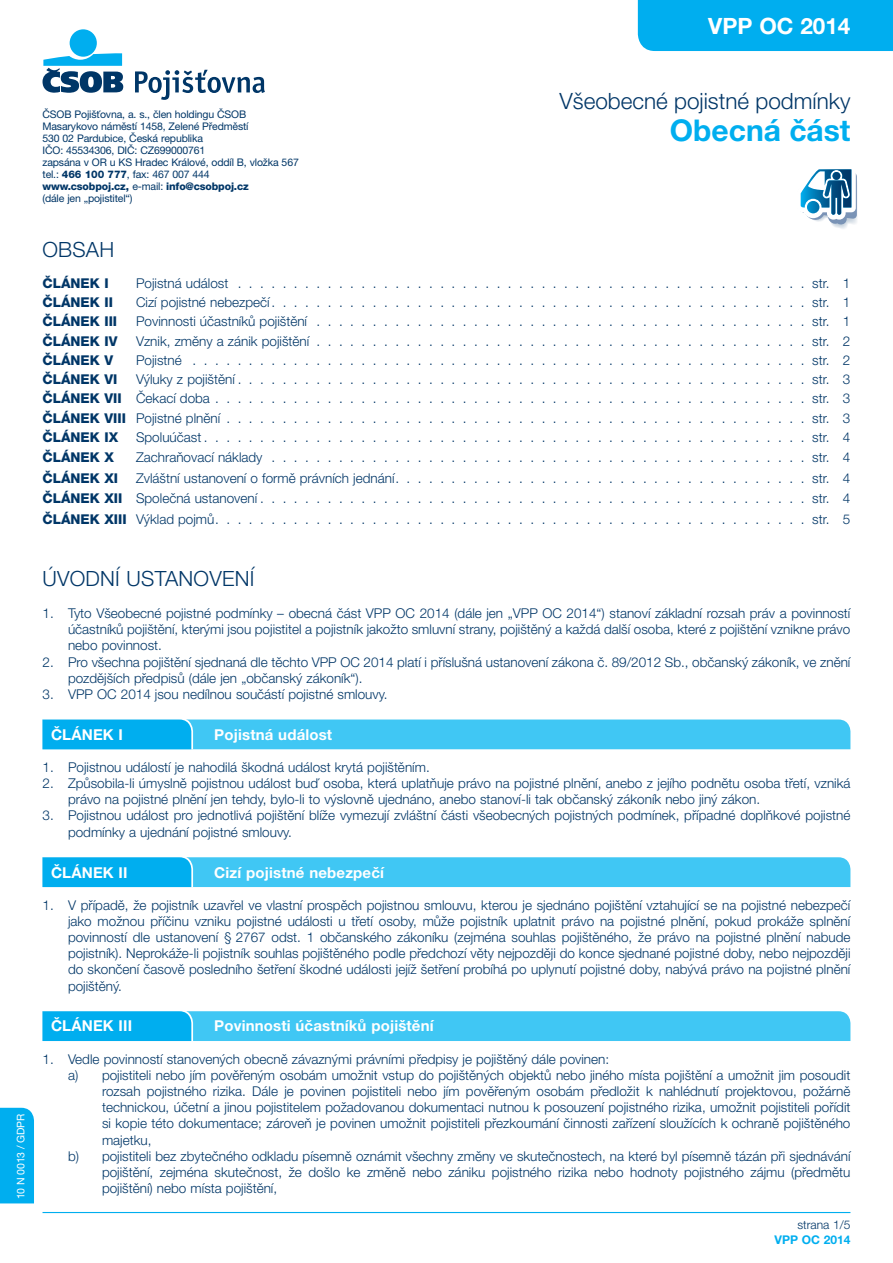
<style>
.page{position:relative;width:893px;height:1263px;background:#fff}
.page>*{position:absolute;margin:0;border:0;box-sizing:border-box;transform-origin:0 0}
.t1{font:700 30px "Helvetica Neue LT Pro";color:#00aeef}
.t2{font:300 22.5px "Helvetica Neue LT Pro";color:#003667}
.t3{font:700 22.5px "Helvetica Neue LT Pro";color:#fff}
.t4{font:300 21px "Helvetica Neue LT Pro";letter-spacing:.01em;color:#003667}
.t5{font:700 15px "Helvetica Neue LT Pro";letter-spacing:.01em;color:#fff}
.t6{font:300 13.5px/16.2px "Helvetica Neue LT Pro";color:#003667}
.t7{font:800 13.5px "Helvetica Neue LT Pro";color:#003667}
.t8{font:300 12px "Helvetica Neue LT Pro";color:#003667}
.t9{font:700 12px "Helvetica Neue LT Pro";color:#00aeef}
.t10{font:10.5px/12px "Helvetica Neue LT Pro";letter-spacing:-.015em;color:#003667}
.t11{font:10.5px "Helvetica Neue LT Pro";letter-spacing:-.01em;color:#fff}
.s1{font-weight:800}
</style>
<div class="page">
<div style="left:638px;top:0;width:255px;height:51px;background:#00aeef"></div>
<div style="left:70px;top:29px;width:27px;height:28px;background:#00aeef;border-radius:50%"></div>
<svg style="left:43px;top:53px;width:80px;height:40px"></svg>
<svg style="left:135px;top:70px;width:130px;height:30px"></svg>
<hr style="left:43px;top:1212px;width:807px;height:1px;background:#00aeef">
<svg style="left:43px;top:719px;width:807px;height:30px;background:#38c3f3"></svg>
<svg style="left:43px;top:857px;width:807px;height:30px;background:#36c3f3"></svg>
<svg style="left:43px;top:1011px;width:807px;height:30px;background:#36c2f3"></svg>
<svg style="left:800px;top:169px;width:57px;height:60px"></svg>
<div style="left:0;top:1108px;width:34px;height:95px;background:#00aeef"></div>
<h2 class="t3" style="left:708px;top:11px;width:144px">VPP OC 2014</h2>
<p class="t11" style="left:14px;top:1199px;width:87px;rotate:-90deg">10 N 0013 / GDPR</p>
<p class="t10" style="left:43px;top:108px;width:258px">ČSOB Pojišťovna, a. s., člen holdingu ČSOB Masarykovo náměstí 1458, Zelené Předměstí<br>530 02 Pardubice, Česká republika<br>IČO: 45534306, DIČ: CZ699000761<br>zapsána v OR u KS Hradec Králové, oddíl B, vložka 567 tel.: <span class="s1">466 100 777</span>, fax: 467 007 444 <span class="s1">www.csobpoj.cz,</span> e-mail: <span class="s1">info@csobpoj.cz<br></span>(dále jen „pojistitel“)</p>
<h2 class="t2" style="left:560px;top:87px;width:292px">Všeobecné pojistné podmínky</h2>
<h1 class="t1" style="left:670px;top:111px;width:182px">Obecná část</h1>
<h3 class="t4" style="left:43px;top:236px;width:73px">OBSAH</h3>
<p class="t7" style="left:43px;top:275px;width:68px">ČLÁNEK I</p>
<p class="t6" style="left:136px;top:275px;width:94px">Pojistná událost</p>
<p class="t6" style="left:812px;top:275px;width:40px">str. 1</p>
<p class="t7" style="left:43px;top:294px;width:72px">ČLÁNEK II</p>
<p class="t6" style="left:136px;top:294px;width:716px">Cizí pojistné nebezpečí . . . . . . . . . . . . . . . . . . . . . . . . . . . . . . . . . . . . . . . . . . . . . . . . str. 1</p>
<p class="t7" style="left:43px;top:313px;width:76px">ČLÁNEK III</p>
<p class="t6" style="left:136px;top:313px;width:173px">Povinnosti účastníků pojištění</p>
<p class="t6" style="left:812px;top:313px;width:40px">str. 1</p>
<p class="t7" style="left:43px;top:333px;width:76px">ČLÁNEK IV</p>
<p class="t6" style="left:136px;top:332px;width:175px">Vznik, změny a zánik pojištění</p>
<p class="t6" style="left:812px;top:332px;width:40px">str. 2</p>
<p class="t7" style="left:43px;top:352px;width:72px">ČLÁNEK V</p>
<p class="t6" style="left:136px;top:352px;width:47px">Pojistné</p>
<p class="t6" style="left:812px;top:352px;width:40px">str. 2</p>
<p class="t7" style="left:43px;top:371px;width:76px">ČLÁNEK VI</p>
<p class="t6" style="left:43px;top:369px;width:809px;line-height:19.2px;text-indent:94px">Výluky z pojištění . . . . . . . . . . . . . . . . . . . . . . . . . . . . . . . . . . . . . . . . . . . . . . . . . . . str. 3<br><span class="s1">ČLÁNEK VII</span> Čekací doba</p>
<p class="t6" style="left:812px;top:390px;width:40px">str. 3</p>
<p class="t6" style="left:43px;top:409px;width:179px"><span class="s1">ČLÁNEK VIII</span> Pojistné plnění</p>
<p class="t6" style="left:812px;top:409px;width:40px">str. 3</p>
<p class="t7" style="left:43px;top:429px;width:77px">ČLÁNEK IX</p>
<p class="t6" style="left:136px;top:429px;width:716px">Spoluúčast . . . . . . . . . . . . . . . . . . . . . . . . . . . . . . . . . . . . . . . . . . . . . . . . . . . . . . str. 4</p>
<p class="t7" style="left:43px;top:449px;width:73px">ČLÁNEK X</p>
<p class="t6" style="left:136px;top:449px;width:128px">Zachraňovací náklady</p>
<p class="t6" style="left:812px;top:449px;width:40px">str. 4</p>
<p class="t7" style="left:43px;top:470px;width:77px">ČLÁNEK XI</p>
<p class="t6" style="left:43px;top:467px;width:809px;line-height:20.4px;text-align:justify;text-indent:94px">Zvláštní ustanovení o formě právních jednání . . . . . . . . . . . . . . . . . . . . . . . . . . . . . . . . . . . . . str. 4<br><span class="s1">ČLÁNEK XII</span> Společná ustanovení . . . . . . . . . . . . . . . . . . . . . . . . . . . . . . . . . . . . . . . . . . . . . . . . . str. 4<br><span class="s1">ČLÁNEK XIII</span> Výklad pojmů . . . . . . . . . . . . . . . . . . . . . . . . . . . . . . . . . . . . . . . . . . . . . . . . . . . . . str. 5</p>
<h3 class="t4" style="left:43px;top:565px;width:213px">ÚVODNÍ USTANOVENÍ</h3>
<p class="t6" style="left:68px;top:605px;width:784px;text-align:justify;text-indent:-26px">1. Tyto Všeobecné pojistné podmínky – obecná část VPP OC 2014 (dále jen „VPP OC 2014“) stanoví základní rozsah práv a povinností účastníků pojištění, kterými jsou pojistitel a pojistník jakožto smluvní strany, pojištěný a každá další osoba, které z pojištění vznikne právo nebo povinnost.</p>
<p class="t6" style="left:68px;top:653px;width:784px;text-indent:-26px">2. Pro všechna pojištění sjednaná dle těchto VPP OC 2014 platí i příslušná ustanovení zákona č. 89/2012 Sb. , občanský zákoník, ve znění pozdějších předpisů (dále jen „občanský zákoník“).</p>
<p class="t6" style="left:43px;top:686px;width:344px">3. VPP OC 2014 jsou nedílnou součástí pojistné smlouvy.</p>
<p class="t5" style="left:51px;top:725px;width:74px">ČLÁNEK I</p>
<p class="t5" style="left:214px;top:725px;width:119px">Pojistná událost</p>
<p class="t6" style="left:43px;top:759px;width:386px">1. Pojistnou událostí je nahodilá škodná událost krytá pojištěním.</p>
<p class="t6" style="left:68px;top:775px;width:784px;text-indent:-26px">2. Způsobila-li úmyslně pojistnou událost buď osoba, která uplatňuje právo na pojistné plnění, anebo z jejího podnětu osoba třetí, vzniká právo na pojistné plnění jen tehdy, bylo-li to výslovně ujednáno, anebo stanoví-li tak občanský zákoník nebo jiný zákon.</p>
<p class="t6" style="left:68px;top:807px;width:784px;text-indent:-26px">3. Pojistnou událost pro jednotlivá pojištění blíže vymezují zvláštní části všeobecných pojistných podmínek, případné doplňkové pojistné podmínky a ujednání pojistné smlouvy.</p>
<p class="t5" style="left:51px;top:863px;width:78px">ČLÁNEK II</p>
<p class="t5" style="left:214px;top:863px;width:171px">Cizí pojistné nebezpečí</p>
<p class="t6" style="left:68px;top:896px;width:784px;text-align:justify;text-indent:-26px">1. V případě, že pojistník uzavřel ve vlastní prospěch pojistnou smlouvu, kterou je sjednáno pojištění vztahující se na pojistné nebezpečí jako možnou příčinu vzniku pojistné události u třetí osoby, může pojistník uplatnit právo na pojistné plnění, pokud prokáže splnění povinností dle ustanovení § 2767 odst. 1 občanského zákoníku (zejména souhlas pojištěného, že právo na pojistné plnění nabude pojistník). Neprokáže-li pojistník souhlas pojištěného podle předchozí věty nejpozději do konce sjednané pojistné doby, nebo nejpozději do skončení časově posledního šetření škodné události jejíž šetření probíhá po uplynutí pojistné doby, nabývá právo na pojistné plnění pojištěný.</p>
<p class="t5" style="left:51px;top:1017px;width:83px">ČLÁNEK III</p>
<p class="t5" style="left:214px;top:1017px;width:221px">Povinnosti účastníků pojištění</p>
<p class="t6" style="left:43px;top:1050px;width:568px">1. Vedle povinností stanovených obecně závaznými právními předpisy je pojištěný dále povinen:</p>
<p class="t6" style="left:68px;top:1066px;width:784px">a) pojistiteli nebo jím pověřeným osobám umožnit vstup do pojištěných objektů nebo jiného místa pojištění a umožnit jim posoudit</p>
<p class="t6" style="left:102px;top:1083px;width:750px">rozsah pojistného rizika. Dále je povinen pojistiteli nebo jím pověřeným osobám předložit k nahlédnutí projektovou, požárně</p>
<p class="t6" style="left:102px;top:1099px;width:750px">technickou, účetní a jinou pojistitelem požadovanou dokumentaci nutnou k posouzení pojistného rizika, umožnit pojistiteli pořídit</p>
<p class="t6" style="left:102px;top:1115px;width:750px">si kopie této dokumentace; zároveň je povinen umožnit pojistiteli přezkoumání činnosti zařízení sloužících k ochraně pojištěného</p>
<p class="t6" style="left:102px;top:1131px;width:51px">majetku,</p>
<p class="t6" style="left:68px;top:1147px;width:784px">b) pojistiteli bez zbytečného odkladu písemně oznámit všechny změny ve skutečnostech, na které byl písemně tázán při sjednávání</p>
<p class="t6" style="left:102px;top:1164px;width:750px">pojištění, zejména skutečnost, že došlo ke změně nebo zániku pojistného rizika nebo hodnoty pojistného zájmu (předmětu</p>
<p class="t6" style="left:102px;top:1180px;width:177px">pojištění) nebo místa pojištění,</p>
<p class="t8" style="left:797px;top:1218px;width:55px">strana 1/5</p>
<p class="t9" style="left:775px;top:1232px;width:77px">VPP OC 2014</p>
</div>
